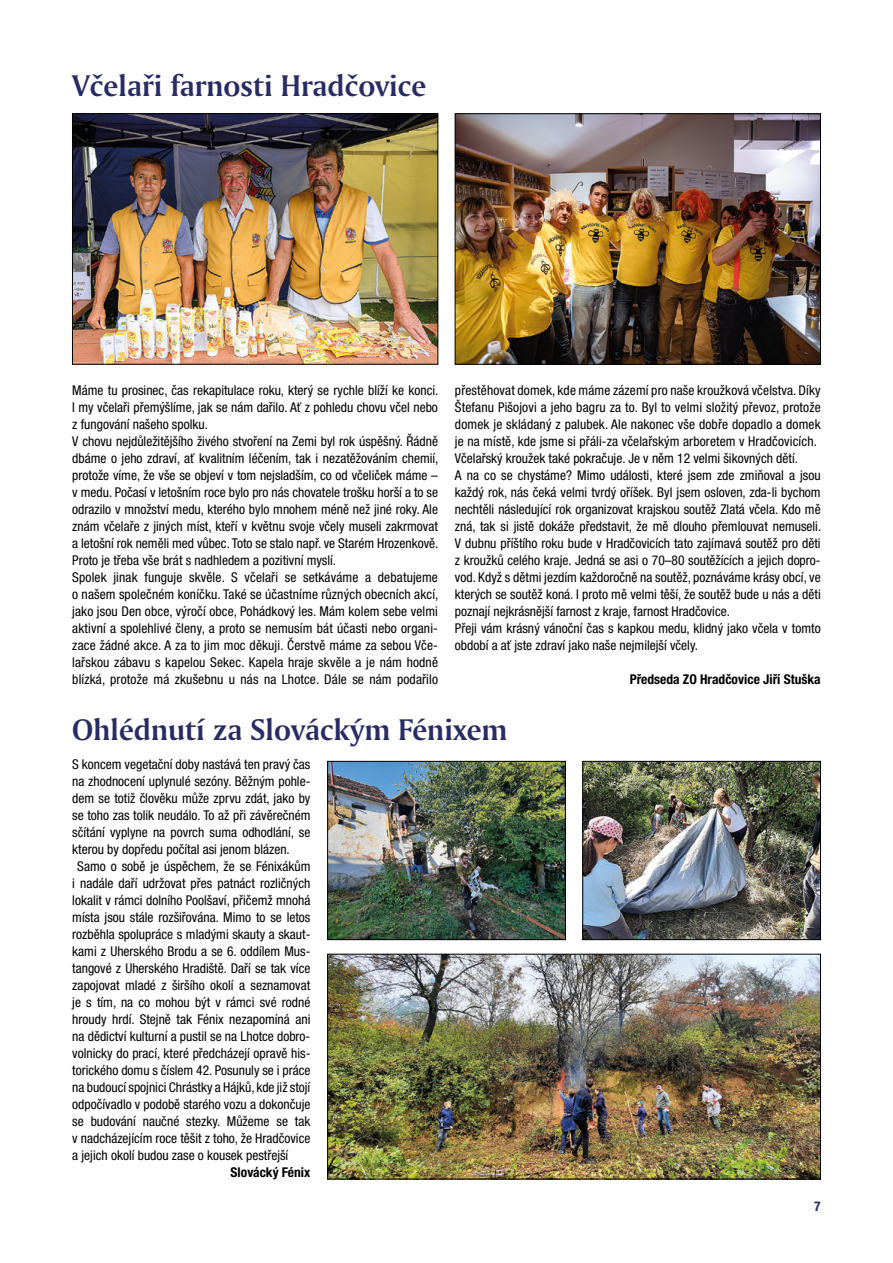
<style>
.page{position:relative;width:893px;height:1263px;background:#fff}
.page>*{position:absolute;margin:0;border:0;box-sizing:border-box;transform-origin:0 0}
.t1{font:31.5px "Amerigo AT Bold A";color:#282c64}
.t2{font:condensed 13.5px/17px "Helvetica Neue LT Pro";color:#000}
.t3{font:700 condensed 13.5px "Helvetica Neue LT Pro";color:#000}
.t4{font:700 condensed 13.5px "Helvetica Neue LT Pro";color:#282c64}
</style>
<div class="page">
<img style="left:74px;top:116px;width:362px;height:246px">
<div style="left:72px;top:114px;width:366px;height:250px;border:1px solid #000"></div>
<img style="left:457px;top:116px;width:362px;height:246px">
<div style="left:455px;top:114px;width:366px;height:250px;border:1px solid #000"></div>
<img style="left:329px;top:763px;width:235px;height:175px">
<div style="left:327px;top:761px;width:239px;height:179px;border:1px solid #000"></div>
<img style="left:585px;top:763px;width:234px;height:175px">
<div style="left:583px;top:761px;width:238px;height:179px;border:1px solid #000"></div>
<img style="left:329px;top:956px;width:490px;height:221px">
<div style="left:327px;top:954px;width:494px;height:225px;border:1px solid #000"></div>
<h1 class="t1" style="left:72px;top:68px;width:355px">Včelaři farnosti Hradčovice</h1>
<p class="t2" style="left:72px;top:382px;width:368px">Máme tu prosinec, čas rekapitulace roku, který se rychle blíží ke konci.<br>I my včelaři přemýšlíme, jak se nám dařilo. Ať z pohledu chovu včel nebo z fungování našeho spolku.<br>V chovu nejdůležitějšího živého stvoření na Zemi byl rok úspěšný. Řádně dbáme o jeho zdraví, ať kvalitním léčením, tak i nezatěžováním chemií, protože víme, že vše se objeví v tom nejsladším, co od včeliček máme – v medu. Počasí v letošním roce bylo pro nás chovatele trošku horší a to se odrazilo v množství medu, kterého bylo mnohem méně než jiné roky. Ale znám včelaře z jiných míst, kteří v květnu svoje včely museli zakrmovat a letošní rok neměli med vůbec. Toto se stalo např. ve Starém Hrozenkově.<br>Proto je třeba vše brát s nadhledem a pozitivní myslí.<br>Spolek jinak funguje skvěle. S včelaři se setkáváme a debatujeme o našem společném koníčku. Také se účastníme různých obecních akcí, jako jsou Den obce, výročí obce, Pohádkový les. Mám kolem sebe velmi aktivní a spolehlivé členy, a proto se nemusím bát účasti nebo organi&shy;zace žádné akce. A za to jim moc děkuji. Čerstvě máme za sebou Vče&shy;lařskou zábavu s kapelou Sekec. Kapela hraje skvěle a je nám hodně blízká, protože má zkušebnu u nás na Lhotce. Dále se nám podařilo</p>
<p class="t2" style="left:455px;top:382px;width:368px">přestěhovat domek, kde máme zázemí pro naše kroužková včelstva. Díky Štefanu Pišojovi a jeho bagru za to. Byl to velmi složitý převoz, protože domek je skládaný z palubek. Ale nakonec vše dobře dopadlo a domek je na místě, kde jsme si přáli-za včelařským arboretem v Hradčovicích.<br>Včelařský kroužek také pokračuje. Je v něm 12 velmi šikovných dětí.<br>A na co se chystáme? Mimo události, které jsem zde zmiňoval a jsou každý rok, nás čeká velmi tvrdý oříšek. Byl jsem osloven, zda-li bychom nechtěli následující rok organizovat krajskou soutěž Zlatá včela. Kdo mě zná, tak si jistě dokáže představit, že mě dlouho přemlouvat nemuseli.<br>V dubnu příštího roku bude v Hradčovicích tato zajímavá soutěž pro děti z kroužků celého kraje. Jedná se asi o 70–80 soutěžících a jejich dopro&shy;vod. Když s dětmi jezdím každoročně na soutěž, poznáváme krásy obcí, ve kterých se soutěž koná. I proto mě velmi těší, že soutěž bude u nás a děti poznají nejkrásnější farnost z kraje, farnost Hradčovice.<br>Přeji vám krásný vánoční čas s kapkou medu, klidný jako včela v tomto období a ať jste zdraví jako naše nejmilejší včely.</p>
<p class="t3" style="left:630px;top:671px;width:193px">Předseda ZO Hradčovice Jiří Stuška</p>
<h1 class="t1" style="left:72px;top:711px;width:437px">Ohlédnutí za Slováckým Fénixem</h1>
<p class="t2" style="left:72px;top:756px;width:240px">S koncem vegetační doby nastává ten pravý čas</p>
<p class="t2" style="left:72px;top:773px;width:240px">na zhodnocení uplynulé sezóny. Běžným pohle-</p>
<p class="t2" style="left:72px;top:790px;width:240px">dem se totiž člověku může zprvu zdát, jako by</p>
<p class="t2" style="left:72px;top:807px;width:240px">se toho zas tolik neudálo. To až při závěrečném</p>
<p class="t2" style="left:72px;top:824px;width:240px">sčítání vyplyne na povrch suma odhodlání, se</p>
<p class="t2" style="left:72px;top:841px;width:219px">kterou by dopředu počítal asi jenom blázen.</p>
<p class="t2" style="left:77px;top:858px;width:235px">Samo o sobě je úspěchem, že se Fénixákům</p>
<p class="t2" style="left:72px;top:875px;width:240px">i nadále daří udržovat přes patnáct rozličných</p>
<p class="t2" style="left:72px;top:892px;width:240px">lokalit v rámci dolního Poolšaví, přičemž mnohá</p>
<p class="t2" style="left:72px;top:909px;width:240px">místa jsou stále rozšiřována. Mimo to se letos</p>
<p class="t2" style="left:72px;top:926px;width:240px">rozběhla spolupráce s mladými skauty a skaut-</p>
<p class="t2" style="left:72px;top:943px;width:240px">kami z Uherského Brodu a se 6. oddílem Mus-</p>
<p class="t2" style="left:72px;top:960px;width:240px">tangové z Uherského Hradiště. Daří se tak více</p>
<p class="t2" style="left:72px;top:977px;width:240px">zapojovat mladé z širšího okolí a seznamovat</p>
<p class="t2" style="left:72px;top:994px;width:240px">je s tím, na co mohou být v rámci své rodné</p>
<p class="t2" style="left:72px;top:1011px;width:240px">hroudy hrdí. Stejně tak Fénix nezapomíná ani</p>
<p class="t2" style="left:72px;top:1028px;width:240px">na dědictví kulturní a pustil se na Lhotce dobro-</p>
<p class="t2" style="left:72px;top:1045px;width:240px">volnicky do prací, které předcházejí opravě his-</p>
<p class="t2" style="left:72px;top:1062px;width:240px">torického domu s číslem 42. Posunuly se i práce</p>
<p class="t2" style="left:72px;top:1079px;width:240px">na budoucí spojnici Chrástky a Hájků, kde již stojí</p>
<p class="t2" style="left:72px;top:1096px;width:240px">odpočívadlo v podobě starého vozu a dokončuje</p>
<p class="t2" style="left:72px;top:1113px;width:240px">se budování naučné stezky. Můžeme se tak</p>
<p class="t2" style="left:72px;top:1130px;width:240px">v nadcházejícím roce těšit z toho, že Hradčovice</p>
<p class="t2" style="left:72px;top:1147px;width:218px">a jejich okolí budou zase o kousek pestřejší</p>
<p class="t3" style="left:231px;top:1164px;width:81px">Slovácký Fénix</p>
<p class="t4" style="left:814px;top:1198px;width:8px">7</p>
</div>
